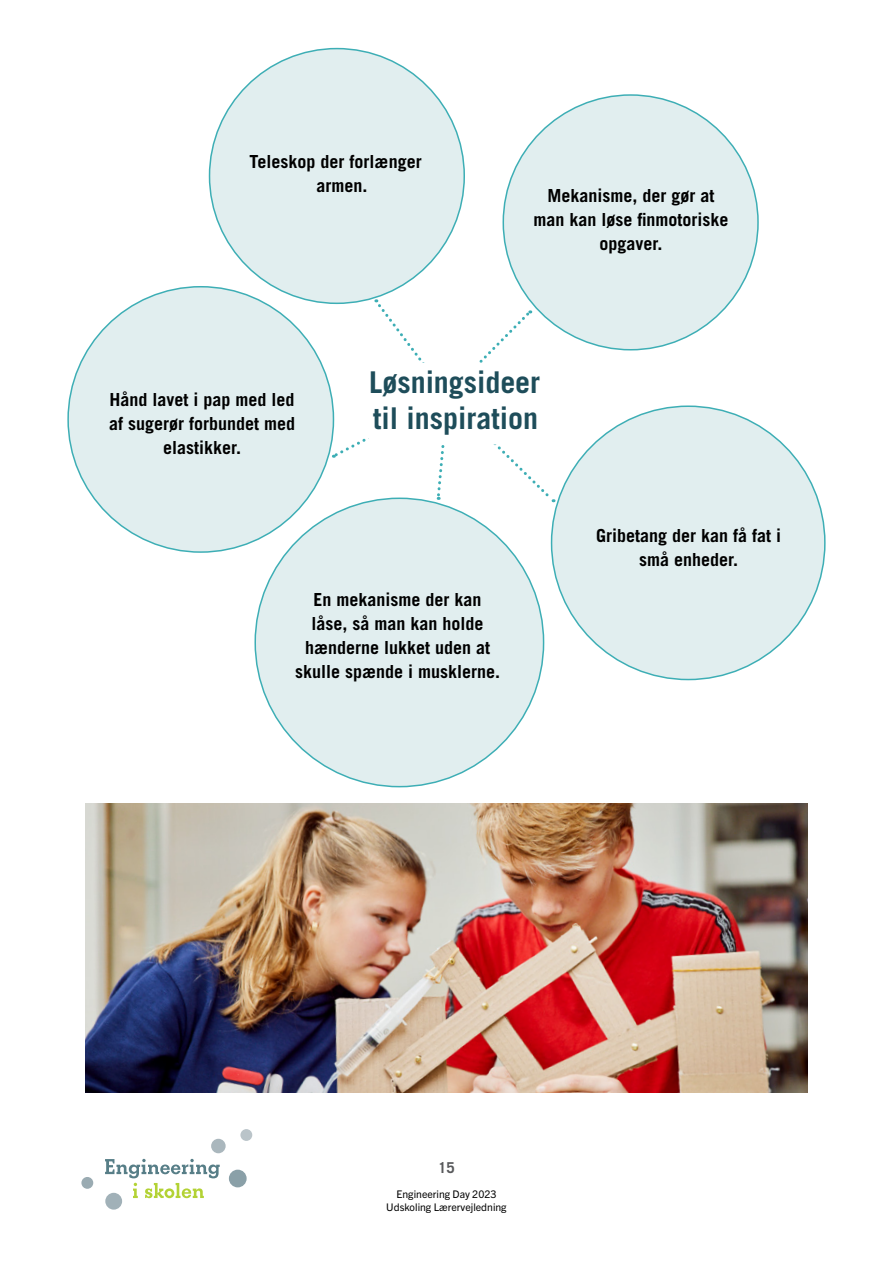
<style>
.page{position:relative;width:893px;height:1263px;background:#fff}
.page>*{position:absolute;margin:0;border:0;box-sizing:border-box;transform-origin:0 0}
.t1{font:700 30px/36px "Trade Gothic LT Std";color:#1e4d5a}
.t2{font:700 18px/24px "Trade Gothic LT Std";color:#000;text-align:center}
.t3{font:700 15px "Trade Gothic LT Std";color:#58595b}
.t4{font:10.5px/13.5px "Trade Gothic Next LT Pro";color:#000;text-align:center}
</style>
<div class="page">
<div style="left:229px;top:1170px;width:18px;height:17px;background:#8aa0a8;border-radius:50%"></div>
<div style="left:240px;top:1129px;width:12px;height:12px;background:#bac4c9;border-radius:50%"></div>
<div style="left:211px;top:1139px;width:15px;height:14px;background:#aab7bd;border-radius:50%"></div>
<div style="left:105px;top:1193px;width:17px;height:16px;background:#a1b1b8;border-radius:50%"></div>
<div style="left:81px;top:1177px;width:12px;height:12px;background:#9aabb2;border-radius:50%"></div>
<svg style="left:105px;top:1159px;width:115px;height:39px"></svg>
<img style="left:85px;top:804px;width:723px;height:289px">
<div style="left:552px;top:406px;width:273px;height:273px;background:#e1eeef;border-radius:50%"></div>
<div style="left:68px;top:287px;width:265px;height:265px;background:#e1eeef;border-radius:50%"></div>
<div style="left:210px;top:49px;width:254px;height:254px;background:#e1eeef;border-radius:50%"></div>
<div style="left:503px;top:95px;width:255px;height:255px;background:#e1eeef;border-radius:50%"></div>
<div style="left:255px;top:498px;width:289px;height:289px;background:#e1eeef;border-radius:50%"></div>
<svg style="left:332px;top:299px;width:223px;height:204px"></svg>
<p class="t2" style="left:317px;top:150px;width:107px;text-align:left;text-indent:-67px">Teleskop der forlænger armen.</p>
<p class="t2" style="left:533px;top:183px;width:196px">Mekanisme, der gør at man kan løse finmotoriske opgaver.</p>
<p class="t2" style="left:109px;top:388px;width:187px">Hånd lavet i pap med led af sugerør forbundet med elastikker.</p>
<h1 class="t1" style="left:369px;top:364px;width:172px">Løsningsideer til inspiration</h1>
<p class="t2" style="left:295px;top:587px;width:207px">En mekanisme der kan låse, så man kan holde hænderne lukket uden at skulle spænde i musklerne.</p>
<p class="t2" style="left:596px;top:523px;width:187px">Gribetang der kan få fat i små enheder.</p>
<p class="t3" style="left:438px;top:1158px;width:18px">15</p>
<p class="t4" style="left:386px;top:1186px;width:122px">Engineering Day 2023<br>Udskoling Lærervejledning</p>
</div>
